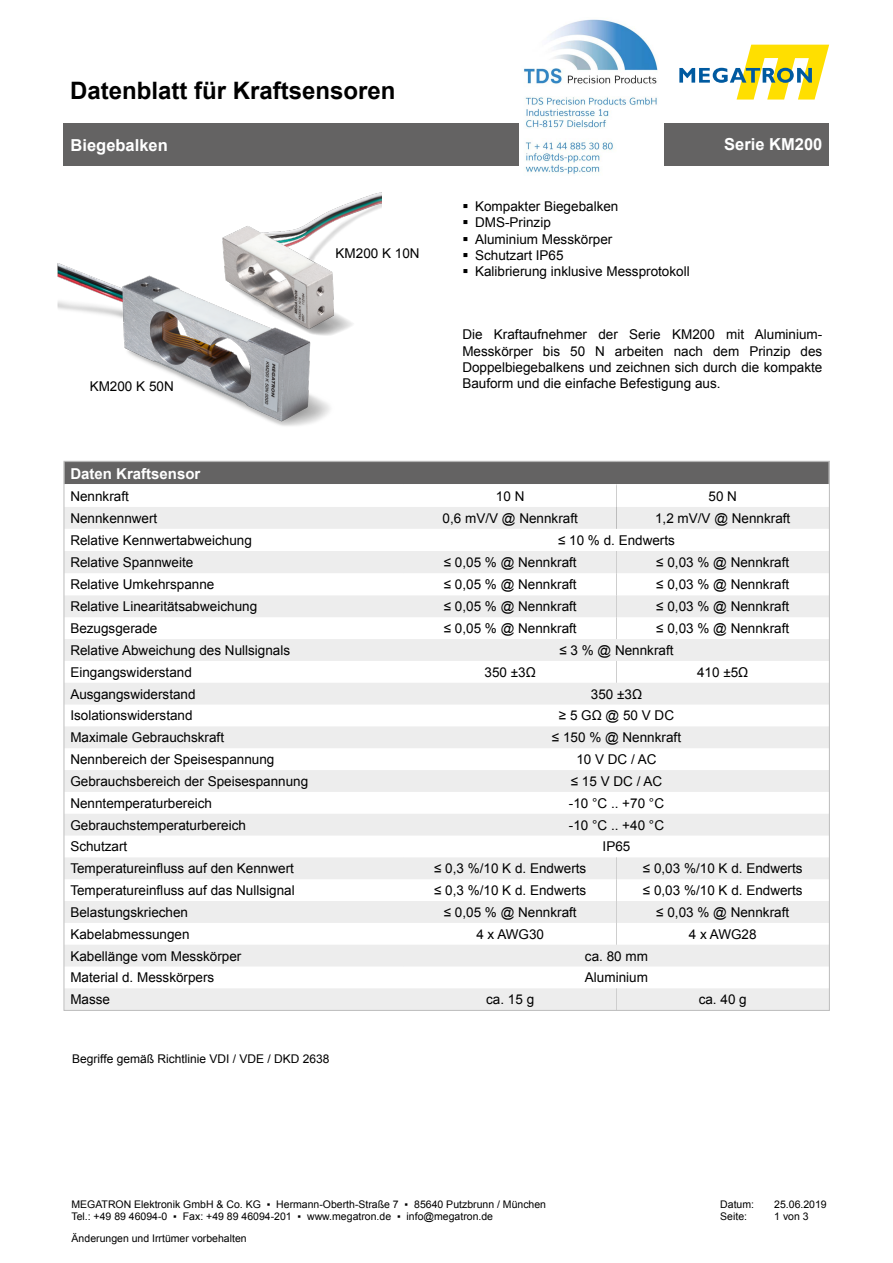
<style>
.page{position:relative;width:893px;height:1263px;background:#fff}
.page>*{position:absolute;margin:0;border:0;box-sizing:border-box;transform-origin:0 0}
.t1{font:700 24px "Arial";color:#000}
.t2{font:700 16.5px "Arial";color:#fff}
.t3{font:700 15px "Arial";color:#fff}
.t4{font:13.5px/16.2px "Arial";color:#000;text-align:justify}
.t5{font:12px "Arial";color:#000}
.t6{font:10.5px "Arial";color:#000}
</style>
<div class="page">
<svg style="left:679px;top:45px;width:150px;height:55px"></svg>
<div style="left:64px;top:123px;width:765px;height:43px;background:#646363"></div>
<img style="left:57px;top:263px;width:328px;height:208px">
<svg style="left:66px;top:551px;width:762px;height:457px;fill:#eee"></svg>
<svg style="left:616px;top:551px;width:1px;height:88px"></svg>
<svg style="left:616px;top:661px;width:1px;height:22px"></svg>
<svg style="left:616px;top:857px;width:1px;height:88px"></svg>
<svg style="left:616px;top:988px;width:1px;height:20px"></svg>
<svg style="left:66px;top:463px;width:762px;height:66px"></svg>
<img style="left:123px;top:192px;width:258px;height:193px">
<img style="left:519px;top:19px;width:145px;height:155px">
<h1 class="t1" style="left:70px;top:74px;width:327px">Datenblatt für Kraftsensoren</h1>
<p class="t2" style="left:71px;top:134px;width:99px">Biegebalken</p>
<p class="t2" style="left:724px;top:133px;width:100px">Serie KM200</p>
<p class="t4" style="left:336px;top:246px;width:86px">KM200 K 10N</p>
<p class="t4" style="left:475px;top:198px;width:145px">Kompakter Biegebalken</p>
<p class="t4" style="left:475px;top:215px;width:77px">DMS-Prinzip</p>
<p class="t4" style="left:475px;top:231px;width:139px">Aluminium Messkörper</p>
<p class="t4" style="left:475px;top:247px;width:90px">Schutzart IP65</p>
<p class="t4" style="left:475px;top:263px;width:216px">Kalibrierung inklusive Messprotokoll</p>
<p class="t4" style="left:462px;top:327px;width:362px">Die Kraftaufnehmer der Serie KM200 mit Aluminium-Messkörper bis 50 N arbeiten nach dem Prinzip des Doppelbiegebalkens und zeichnen sich durch die kompakte</p>
<p class="t4" style="left:90px;top:378px;width:86px">KM200 K 50N</p>
<p class="t4" style="left:462px;top:375px;width:260px">Bauform und die einfache Befestigung aus.</p>
<p class="t3" style="left:70px;top:463px;width:132px">Daten Kraftsensor</p>
<p class="t4" style="left:70px;top:488px;width:60px">Nennkraft</p>
<p class="t4" style="left:496px;top:488px;width:30px">10 N</p>
<p class="t4" style="left:708px;top:488px;width:30px">50 N</p>
<p class="t4" style="left:70px;top:510px;width:89px">Nennkennwert</p>
<p class="t4" style="left:443px;top:510px;width:137px">0,6 mV/V @ Nennkraft</p>
<p class="t4" style="left:655px;top:510px;width:137px">1,2 mV/V @ Nennkraft</p>
<p class="t4" style="left:70px;top:532px;width:183px">Relative Kennwertabweichung</p>
<p class="t4" style="left:558px;top:532px;width:118px">≤ 10 % d. Endwerts</p>
<p class="t4" style="left:70px;top:554px;width:125px">Relative Spannweite</p>
<p class="t4" style="left:444px;top:554px;width:134px">≤ 0,05 % @ Nennkraft</p>
<p class="t4" style="left:656px;top:554px;width:134px">≤ 0,03 % @ Nennkraft</p>
<p class="t4" style="left:70px;top:576px;width:146px">Relative Umkehrspanne</p>
<p class="t4" style="left:444px;top:576px;width:134px">≤ 0,05 % @ Nennkraft</p>
<p class="t4" style="left:656px;top:576px;width:134px">≤ 0,03 % @ Nennkraft</p>
<p class="t4" style="left:70px;top:598px;width:188px">Relative Linearitätsabweichung</p>
<p class="t4" style="left:444px;top:598px;width:134px">≤ 0,05 % @ Nennkraft</p>
<p class="t4" style="left:656px;top:598px;width:134px">≤ 0,03 % @ Nennkraft</p>
<p class="t4" style="left:70px;top:620px;width:89px">Bezugsgerade</p>
<p class="t4" style="left:444px;top:620px;width:134px">≤ 0,05 % @ Nennkraft</p>
<p class="t4" style="left:656px;top:620px;width:134px">≤ 0,03 % @ Nennkraft</p>
<p class="t4" style="left:70px;top:642px;width:221px">Relative Abweichung des Nullsignals</p>
<p class="t4" style="left:559px;top:642px;width:116px">≤ 3 % @ Nennkraft</p>
<p class="t4" style="left:70px;top:664px;width:123px">Eingangswiderstand</p>
<p class="t4" style="left:485px;top:664px;width:53px">350 ±3Ω</p>
<p class="t4" style="left:697px;top:664px;width:53px">410 ±5Ω</p>
<p class="t4" style="left:70px;top:686px;width:127px">Ausgangswiderstand</p>
<p class="t4" style="left:591px;top:686px;width:53px">350 ±3Ω</p>
<p class="t4" style="left:70px;top:708px;width:124px">Isolationswiderstand</p>
<p class="t4" style="left:559px;top:708px;width:117px">≥ 5 GΩ @ 50 V DC</p>
<p class="t4" style="left:70px;top:729px;width:155px">Maximale Gebrauchskraft</p>
<p class="t4" style="left:552px;top:729px;width:131px">≤ 150 % @ Nennkraft</p>
<p class="t4" style="left:70px;top:751px;width:206px">Nennbereich der Speisespannung</p>
<p class="t4" style="left:576px;top:751px;width:82px">10 V DC / AC</p>
<p class="t4" style="left:70px;top:773px;width:239px">Gebrauchsbereich der Speisespannung</p>
<p class="t4" style="left:571px;top:773px;width:93px">≤ 15 V DC / AC</p>
<p class="t4" style="left:70px;top:795px;width:143px">Nenntemperaturbereich</p>
<p class="t4" style="left:569px;top:795px;width:97px">-10 °C .. +70 °C</p>
<p class="t4" style="left:70px;top:817px;width:177px">Gebrauchstemperaturbereich</p>
<p class="t4" style="left:569px;top:817px;width:97px">-10 °C .. +40 °C</p>
<p class="t4" style="left:70px;top:839px;width:59px">Schutzart</p>
<p class="t4" style="left:603px;top:839px;width:29px">IP65</p>
<p class="t4" style="left:70px;top:860px;width:225px">Temperatureinfluss auf den Kennwert</p>
<p class="t4" style="left:434px;top:860px;width:154px">≤ 0,3 %/10 K d. Endwerts</p>
<p class="t4" style="left:643px;top:860px;width:161px">≤ 0,03 %/10 K d. Endwerts</p>
<p class="t4" style="left:70px;top:882px;width:226px">Temperatureinfluss auf das Nullsignal</p>
<p class="t4" style="left:434px;top:882px;width:154px">≤ 0,3 %/10 K d. Endwerts</p>
<p class="t4" style="left:643px;top:882px;width:161px">≤ 0,03 %/10 K d. Endwerts</p>
<p class="t4" style="left:70px;top:904px;width:119px">Belastungskriechen</p>
<p class="t4" style="left:444px;top:904px;width:134px">≤ 0,05 % @ Nennkraft</p>
<p class="t4" style="left:656px;top:904px;width:134px">≤ 0,03 % @ Nennkraft</p>
<p class="t4" style="left:70px;top:926px;width:121px">Kabelabmessungen</p>
<p class="t4" style="left:476px;top:926px;width:69px">4 x AWG30</p>
<p class="t4" style="left:689px;top:926px;width:69px">4 x AWG28</p>
<p class="t4" style="left:70px;top:948px;width:173px">Kabellänge vom Messkörper</p>
<p class="t4" style="left:585px;top:948px;width:65px">ca. 80 mm</p>
<p class="t4" style="left:70px;top:970px;width:146px">Material d. Messkörpers</p>
<p class="t4" style="left:585px;top:970px;width:65px">Aluminium</p>
<p class="t4" style="left:70px;top:991px;width:41px">Masse</p>
<p class="t4" style="left:486px;top:991px;width:50px">ca. 15 g</p>
<p class="t4" style="left:699px;top:991px;width:50px">ca. 40 g</p>
<p class="t5" style="left:72px;top:1051px;width:259px">Begriffe gemäß Richtlinie VDI / VDE / DKD 2638</p>
<p class="t6" style="left:71px;top:1197px;width:476px">MEGATRON Elektronik GmbH &amp; Co. KG ▪ Hermann-Oberth-Straße 7 ▪ 85640 Putzbrunn / München</p>
<p class="t6" style="left:71px;top:1210px;width:423px">Tel.: +49 89 46094-0 ▪ Fax: +49 89 46094-201 ▪ www.megatron.de ▪ info@megatron.de</p>
<p class="t6" style="left:72px;top:1231px;width:177px">Änderungen und Irrtümer vorbehalten</p>
<p class="t6" style="left:720px;top:1197px;width:35px">Datum:</p>
<p class="t6" style="left:774px;top:1197px;width:54px">25.06.2019</p>
<p class="t6" style="left:720px;top:1210px;width:28px">Seite:</p>
<p class="t6" style="left:774px;top:1210px;width:36px">1 von 3</p>
</div>
